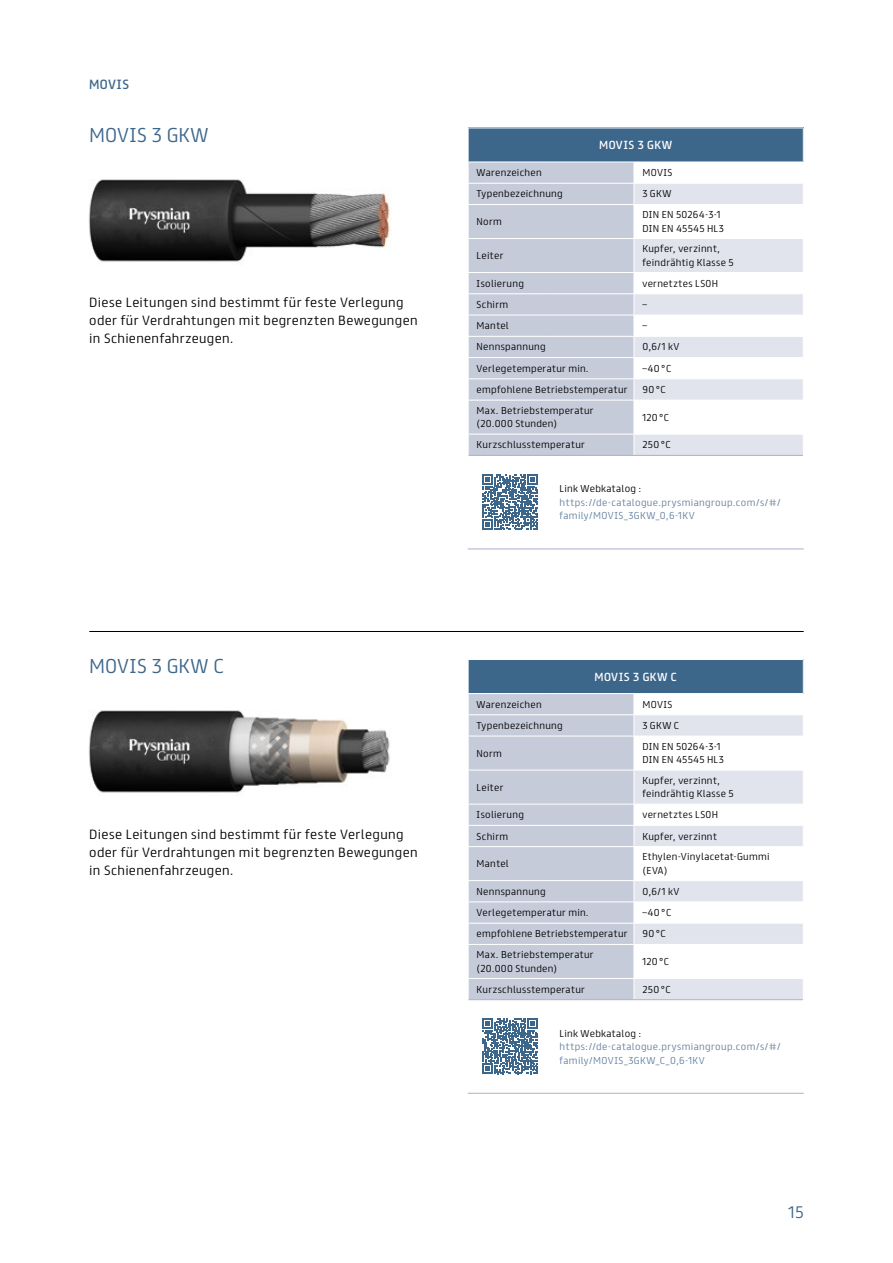
<style>
.page{position:relative;width:893px;height:1263px;background:#fff}
.page>*{position:absolute;margin:0;border:0;box-sizing:border-box;transform-origin:0 0}
.t1{font:300 18px "FS Truman";letter-spacing:.01em;color:#3d668b}
.t2{font:300 15px "FS Truman";color:#3d668b}
.t3{font:300 12px/18px "FS Truman";letter-spacing:.035em;color:#000}
.t4{font:12px "FS Truman";letter-spacing:.025em;color:#3d668b}
.t5{font:10.5px "FS Truman";letter-spacing:.03em;color:#fff}
.t6{font:300 9px/13.5px "FS Truman";letter-spacing:.035em;color:#000}
.t7{font:300 9px/13.5px "FS Truman";letter-spacing:.045em;color:#6580a0}
</style>
<div class="page">
<img style="left:89px;top:179px;width:302px;height:83px">
<img style="left:89px;top:710px;width:301px;height:83px">
<hr style="left:89px;top:631px;width:715px;height:1px;background:#000">
<div style="left:468px;top:128px;width:335px;height:34px;background:#3d668b"></div>
<div style="left:469px;top:163px;width:165px;height:20px;background:#c6cbda"></div>
<div style="left:469px;top:184px;width:165px;height:271px;background:#c6cbda"></div>
<hr style="left:468px;top:204px;width:83px;height:1px;background:#fff">
<hr style="left:551px;top:204px;width:83px;height:1px;background:#fff">
<hr style="left:468px;top:238px;width:83px;height:1px;background:#fff">
<hr style="left:551px;top:238px;width:83px;height:1px;background:#fff">
<hr style="left:468px;top:272px;width:83px;height:1px;background:#fff">
<hr style="left:551px;top:272px;width:83px;height:1px;background:#fff">
<hr style="left:468px;top:293px;width:83px;height:1px;background:#fff">
<hr style="left:551px;top:293px;width:83px;height:1px;background:#fff">
<hr style="left:468px;top:315px;width:83px;height:1px;background:#fff">
<hr style="left:551px;top:315px;width:83px;height:1px;background:#fff">
<hr style="left:468px;top:336px;width:83px;height:1px;background:#fff">
<hr style="left:551px;top:336px;width:83px;height:1px;background:#fff">
<hr style="left:468px;top:357px;width:83px;height:1px;background:#fff">
<hr style="left:551px;top:357px;width:83px;height:1px;background:#fff">
<hr style="left:468px;top:378px;width:83px;height:1px;background:#fff">
<hr style="left:551px;top:378px;width:83px;height:1px;background:#fff">
<hr style="left:468px;top:434px;width:83px;height:1px;background:#fff">
<hr style="left:551px;top:434px;width:83px;height:1px;background:#fff">
<hr style="left:468px;top:400px;width:83px;height:1px;background:#fff">
<hr style="left:551px;top:400px;width:83px;height:1px;background:#fff">
<hr style="left:468px;top:128px;width:83px;height:1px;background:#fff">
<hr style="left:468px;top:128px;width:1px;height:34px;background:#fff">
<hr style="left:551px;top:128px;width:83px;height:1px;background:#fff">
<hr style="left:634px;top:128px;width:170px;height:1px;background:#fff">
<svg style="left:468px;top:162px;width:1px;height:42px"></svg>
<svg style="left:468px;top:273px;width:1px;height:127px"></svg>
<svg style="left:468px;top:434px;width:1px;height:21px"></svg>
<svg style="left:634px;top:184px;width:169px;height:271px"></svg>
<hr style="left:468px;top:455px;width:83px;height:1px;background:#a9b3c7">
<hr style="left:551px;top:455px;width:83px;height:1px;background:#a9b3c7">
<hr style="left:634px;top:455px;width:169px;height:1px;background:#a9b3c7">
<hr style="left:468px;top:549px;width:83px;height:1px;background:#a9b3c7">
<hr style="left:551px;top:549px;width:83px;height:1px;background:#a9b3c7">
<hr style="left:634px;top:549px;width:170px;height:1px;background:#a9b3c7">
<svg style="left:483px;top:474px;width:55px;height:56px"></svg>
<div style="left:468px;top:659px;width:335px;height:34px;background:#3d668b"></div>
<div style="left:469px;top:694px;width:165px;height:20px;background:#c6cbda"></div>
<div style="left:469px;top:715px;width:165px;height:284px;background:#c6cbda"></div>
<hr style="left:468px;top:736px;width:83px;height:1px;background:#fff">
<hr style="left:551px;top:736px;width:83px;height:1px;background:#fff">
<hr style="left:468px;top:770px;width:83px;height:1px;background:#fff">
<hr style="left:551px;top:770px;width:83px;height:1px;background:#fff">
<hr style="left:468px;top:804px;width:83px;height:1px;background:#fff">
<hr style="left:551px;top:804px;width:83px;height:1px;background:#fff">
<hr style="left:468px;top:825px;width:83px;height:1px;background:#fff">
<hr style="left:551px;top:825px;width:83px;height:1px;background:#fff">
<hr style="left:468px;top:846px;width:83px;height:1px;background:#fff">
<hr style="left:551px;top:846px;width:83px;height:1px;background:#fff">
<hr style="left:468px;top:880px;width:83px;height:1px;background:#fff">
<hr style="left:551px;top:880px;width:83px;height:1px;background:#fff">
<hr style="left:468px;top:901px;width:83px;height:1px;background:#fff">
<hr style="left:551px;top:901px;width:83px;height:1px;background:#fff">
<hr style="left:468px;top:923px;width:83px;height:1px;background:#fff">
<hr style="left:551px;top:923px;width:83px;height:1px;background:#fff">
<hr style="left:468px;top:978px;width:83px;height:1px;background:#fff">
<hr style="left:551px;top:978px;width:83px;height:1px;background:#fff">
<hr style="left:468px;top:944px;width:83px;height:1px;background:#fff">
<hr style="left:551px;top:944px;width:83px;height:1px;background:#fff">
<hr style="left:468px;top:659px;width:83px;height:1px;background:#fff">
<hr style="left:468px;top:660px;width:1px;height:33px;background:#fff">
<hr style="left:551px;top:659px;width:83px;height:1px;background:#fff">
<hr style="left:634px;top:659px;width:170px;height:1px;background:#fff">
<svg style="left:468px;top:694px;width:1px;height:42px"></svg>
<svg style="left:468px;top:804px;width:1px;height:42px"></svg>
<svg style="left:468px;top:881px;width:1px;height:63px"></svg>
<svg style="left:468px;top:979px;width:1px;height:20px"></svg>
<svg style="left:634px;top:715px;width:169px;height:284px"></svg>
<hr style="left:468px;top:999px;width:83px;height:1px;background:#a9b3c7">
<hr style="left:551px;top:999px;width:83px;height:1px;background:#a9b3c7">
<hr style="left:634px;top:999px;width:169px;height:1px;background:#a9b3c7">
<hr style="left:468px;top:1093px;width:83px;height:1px;background:#a9b3c7">
<hr style="left:551px;top:1093px;width:83px;height:1px;background:#a9b3c7">
<hr style="left:634px;top:1093px;width:170px;height:1px;background:#a9b3c7">
<svg style="left:483px;top:1019px;width:55px;height:55px"></svg>
<h3 class="t4" style="left:89px;top:74px;width:41px">MOVIS</h3>
<h1 class="t1" style="left:89px;top:119px;width:121px">MOVIS 3 GKW</h1>
<h3 class="t3" style="left:89px;top:292px;width:330px">Diese Leitungen sind bestimmt für feste Verlegung oder für Verdrahtungen mit begrenzten Bewegungen in Schienenfahrzeugen.</h3>
<h1 class="t1" style="left:89px;top:650px;width:136px">MOVIS 3 GKW C</h1>
<h3 class="t3" style="left:89px;top:824px;width:330px">Diese Leitungen sind bestimmt für feste Verlegung oder für Verdrahtungen mit begrenzten Bewegungen in Schienenfahrzeugen.</h3>
<p class="t5" style="left:599px;top:136px;width:74px">MOVIS 3 GKW</p>
<p class="t6" style="left:477px;top:165px;width:67px">Warenzeichen</p>
<p class="t6" style="left:642px;top:165px;width:31px">MOVIS</p>
<p class="t6" style="left:477px;top:186px;width:88px">Typenbezeichnung</p>
<p class="t6" style="left:642px;top:186px;width:30px">3 GKW</p>
<p class="t6" style="left:477px;top:214px;width:27px">Norm</p>
<p class="t6" style="left:642px;top:207px;width:83px">DIN EN 50264-3-1<br>DIN EN 45545 HL3</p>
<p class="t6" style="left:477px;top:248px;width:28px">Leiter</p>
<p class="t6" style="left:642px;top:241px;width:93px">Kupfer, verzinnt, feindrähtig Klasse 5</p>
<p class="t6" style="left:477px;top:276px;width:49px">Isolierung</p>
<p class="t6" style="left:642px;top:276px;width:77px">vernetztes LS0H</p>
<p class="t6" style="left:477px;top:297px;width:33px">Schirm</p>
<p class="t6" style="left:642px;top:297px;width:6px">–</p>
<p class="t6" style="left:477px;top:318px;width:34px">Mantel</p>
<p class="t6" style="left:642px;top:318px;width:6px">–</p>
<p class="t6" style="left:477px;top:339px;width:71px">Nennspannung</p>
<p class="t6" style="left:642px;top:339px;width:39px">0,6/1 kV</p>
<p class="t6" style="left:477px;top:361px;width:114px">Verlegetemperatur min.</p>
<p class="t6" style="left:642px;top:361px;width:30px">–40°C</p>
<p class="t6" style="left:477px;top:382px;width:152px">empfohlene Betriebstemperatur</p>
<p class="t6" style="left:642px;top:382px;width:25px">90°C</p>
<p class="t6" style="left:477px;top:403px;width:118px">Max. Betriebstemperatur (20.000 Stunden)</p>
<p class="t6" style="left:642px;top:410px;width:28px">120°C</p>
<p class="t6" style="left:477px;top:437px;width:110px">Kurzschlusstemperatur</p>
<p class="t6" style="left:642px;top:437px;width:30px">250°C</p>
<p class="t6" style="left:560px;top:481px;width:83px">Link Webkatalog :</p>
<p class="t7" style="left:560px;top:495px;width:223px">https://de-catalogue.prysmiangroup.com/s/#/ family/MOVIS_3GKW_0,6-1KV</p>
<p class="t5" style="left:595px;top:667px;width:84px">MOVIS 3 GKW C</p>
<p class="t6" style="left:477px;top:697px;width:67px">Warenzeichen</p>
<p class="t6" style="left:642px;top:697px;width:31px">MOVIS</p>
<p class="t6" style="left:477px;top:718px;width:88px">Typenbezeichnung</p>
<p class="t6" style="left:642px;top:718px;width:38px">3 GKW C</p>
<p class="t6" style="left:477px;top:745px;width:27px">Norm</p>
<p class="t6" style="left:642px;top:739px;width:83px">DIN EN 50264-3-1<br>DIN EN 45545 HL3</p>
<p class="t6" style="left:477px;top:779px;width:28px">Leiter</p>
<p class="t6" style="left:642px;top:773px;width:93px">Kupfer, verzinnt, feindrähtig Klasse 5</p>
<p class="t6" style="left:477px;top:807px;width:49px">Isolierung</p>
<p class="t6" style="left:642px;top:807px;width:77px">vernetztes LS0H</p>
<p class="t6" style="left:477px;top:828px;width:33px">Schirm</p>
<p class="t6" style="left:642px;top:828px;width:76px">Kupfer, verzinnt</p>
<p class="t6" style="left:477px;top:856px;width:34px">Mantel</p>
<p class="t6" style="left:642px;top:849px;width:129px">Ethylen-Vinylacetat-Gummi (EVA)</p>
<p class="t6" style="left:477px;top:884px;width:71px">Nennspannung</p>
<p class="t6" style="left:642px;top:884px;width:39px">0,6/1 kV</p>
<p class="t6" style="left:477px;top:905px;width:114px">Verlegetemperatur min.</p>
<p class="t6" style="left:642px;top:905px;width:30px">–40°C</p>
<p class="t6" style="left:477px;top:926px;width:152px">empfohlene Betriebstemperatur</p>
<p class="t6" style="left:642px;top:926px;width:25px">90°C</p>
<p class="t6" style="left:477px;top:947px;width:118px">Max. Betriebstemperatur (20.000 Stunden)</p>
<p class="t6" style="left:642px;top:954px;width:28px">120°C</p>
<p class="t6" style="left:477px;top:981px;width:110px">Kurzschlusstemperatur</p>
<p class="t6" style="left:642px;top:981px;width:30px">250°C</p>
<p class="t6" style="left:560px;top:1025px;width:83px">Link Webkatalog :</p>
<p class="t7" style="left:560px;top:1039px;width:223px">https://de-catalogue.prysmiangroup.com/s/#/ family/MOVIS_3GKW_C_0,6-1KV</p>
<h2 class="t2" style="left:789px;top:1199px;width:17px">15</h2>
</div>
